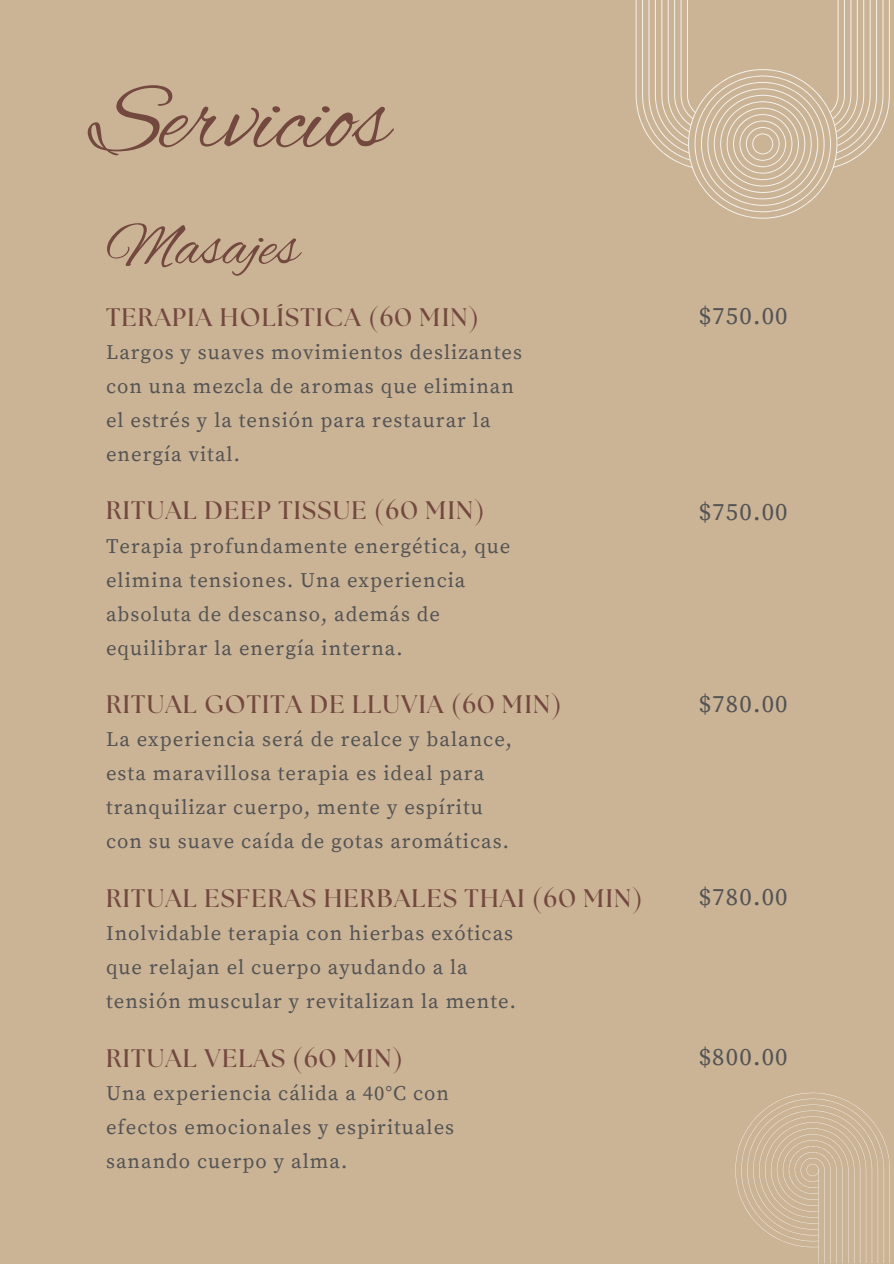
<style>
.page{position:relative;width:894px;height:1264px;background:#fff}
.page>*{position:absolute;margin:0;border:0;box-sizing:border-box;transform-origin:0 0}
.t1{font:97.35px "Alex Brush";color:#73483e}
.t2{font:61.35px "Alex Brush";color:#73483e}
.t3{font:700 25.35px "The Seasons";letter-spacing:.05em;color:#73483e}
.t4{font:24.75px "Source Serif Pro";letter-spacing:.05em;color:#545454}
.t5{font:20.55px/34px "Source Serif Pro";letter-spacing:.05em;color:#545454}
</style>
<div class="page">
<div style="left:0;top:0;width:893px;height:1263px;background:#cbb396"></div>
<svg style="left:735px;top:1092px;width:154px;height:171px"></svg>
<svg style="left:635px;top:0;width:254px;height:219px"></svg>
<svg style="left:694px;top:75px;width:136px;height:137px"></svg>
<h3 class="t1" style="left:89px;top:66px;width:301px">Servicios</h3>
<p class="t2" style="left:106px;top:212px;width:194px">Masajes</p>
<h1 class="t3" style="left:106px;top:305px;width:374px">TERAPIA HOLÍSTICA (60 MIN)</h1>
<h2 class="t5" style="left:106px;top:336px;width:417px">Largos y suaves movimientos deslizantes con una mezcla de aromas que eliminan el estrés y la tensión para restaurar la energía vital.</h2>
<p class="t3" style="left:106px;top:499px;width:379px">RITUAL DEEP TISSUE (60 MIN)</p>
<h4 class="t5" style="left:106px;top:529px;width:406px">Terapia profundamente energética, que elimina tensiones. Una experiencia absoluta de descanso, además de equilibrar la energía interna.</h4>
<h4 class="t3" style="left:106px;top:693px;width:456px">RITUAL GOTITA DE LLUVIA (60 MIN)</h4>
<h3 class="t5" style="left:106px;top:723px;width:407px">La experiencia será de realce y balance, esta maravillosa terapia es ideal para tranquilizar cuerpo, mente y espíritu con su suave caída de gotas aromáticas.</h3>
<h3 class="t3" style="left:106px;top:886px;width:537px">RITUAL ESFERAS HERBALES THAI (60 MIN)</h3>
<p class="t5" style="left:106px;top:917px;width:411px">Inolvidable terapia con hierbas exóticas que relajan el cuerpo ayudando a la tensión muscular y revitalizan la mente.</p>
<p class="t3" style="left:106px;top:1046px;width:298px">RITUAL VELAS (60 MIN)</p>
<h4 class="t5" style="left:106px;top:1076px;width:349px">Una experiencia cálida a 40°C con efectos emocionales y espirituales sanando cuerpo y alma.</h4>
<p class="t4" style="left:698px;top:301px;width:90px">$750.00</p>
<h3 class="t4" style="left:698px;top:497px;width:90px">$750.00</h3>
<p class="t4" style="left:698px;top:689px;width:90px">$780.00</p>
<h4 class="t4" style="left:698px;top:882px;width:90px">$780.00</h4>
<h3 class="t4" style="left:698px;top:1042px;width:90px">$800.00</h3>
</div>
